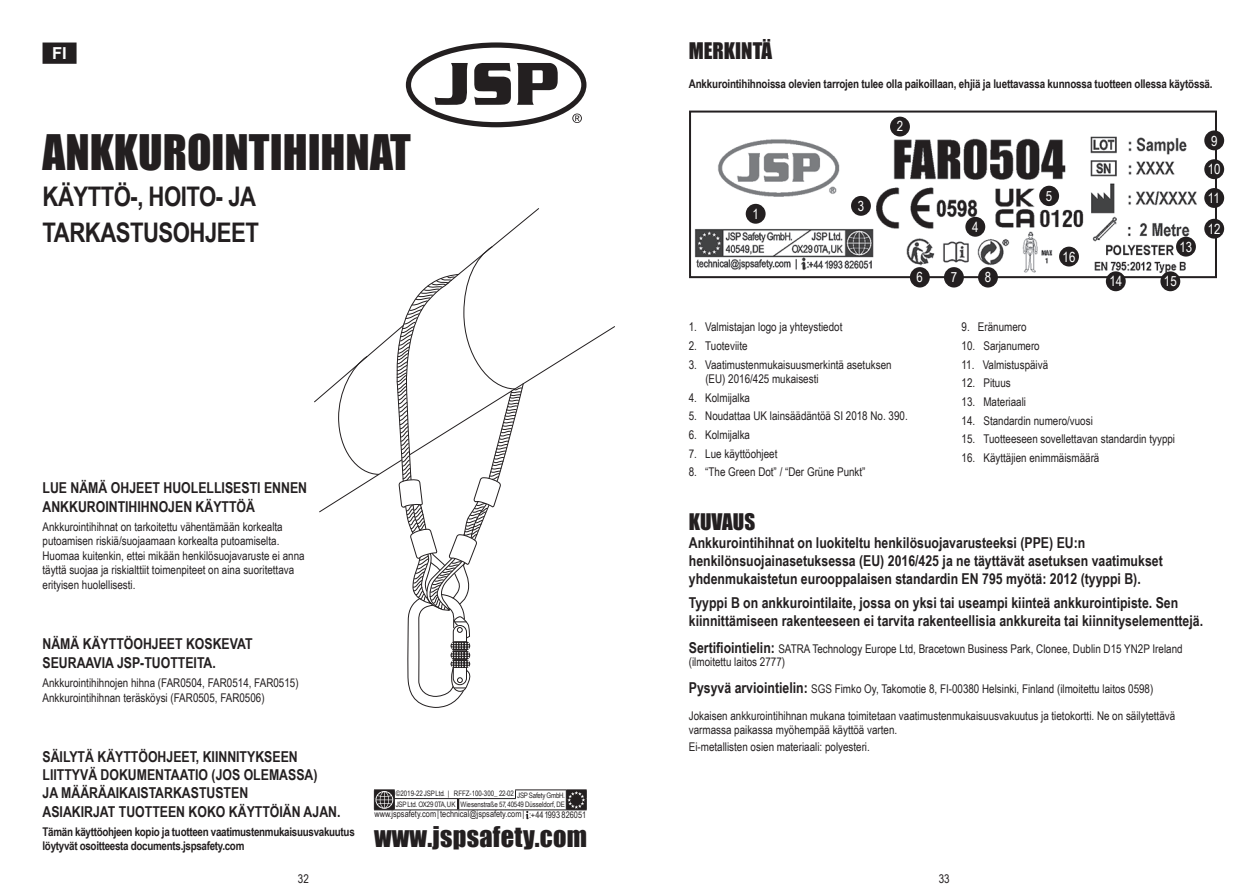
<style>
.page{position:relative;width:1259px;height:893px;background:#fff}
.page>*{position:absolute;margin:0;border:0;box-sizing:border-box;transform-origin:0 0}
.t1{font:45px "Impact";color:#231f20}
.t2{font:700 27px/36px "Arial Narrow";letter-spacing:-.02em;color:#231f20}
.t3{font:26.25px "Impact";letter-spacing:.01em;color:#231f20}
.t4{font:21px "Impact";color:#231f20}
.t5{font:700 16.5px "Arial";color:#fff}
.t6{font:700 15px/18px "Arial Narrow";color:#231f20}
.t7{font:13.95px "Arial Narrow";color:#fff}
.t8{font:12px/14.4px "Arial Narrow";color:#231f20}
.t9{font:700 12px/14.4px "Arial Narrow";letter-spacing:-.015em;color:#231f20}
.t10{font:9px "Arial Narrow";color:#231f20}
.t11{font:7.5px/10.4px "Arial Narrow";letter-spacing:-.01em;color:#231f20}
.s1{font-weight:700;font-size:15px}
</style>
<div class="page">
<svg style="left:406px;top:42px;width:180px;height:85px"></svg>
<svg style="left:314px;top:208px;width:301px;height:500px"></svg>
<div style="left:44px;top:44px;width:32px;height:19px;background:#231f20"></div>
<div style="left:43px;top:43px;width:34px;height:21px;border:2px solid #231f20"></div>
<img style="left:694px;top:132px;width:503px;height:143px">
<div style="left:689px;top:111px;width:528px;height:167px;border:2px solid #231f20"></div>
<div style="left:745px;top:204px;width:20px;height:20px;background:#231f20;border-radius:50%"></div>
<div style="left:890px;top:117px;width:20px;height:20px;background:#231f20;border-radius:50%"></div>
<div style="left:851px;top:196px;width:20px;height:20px;background:#231f20;border-radius:50%"></div>
<div style="left:965px;top:217px;width:20px;height:20px;background:#231f20;border-radius:50%"></div>
<div style="left:1204px;top:130px;width:20px;height:20px;background:#231f20;border-radius:50%"></div>
<div style="left:1204px;top:188px;width:20px;height:20px;background:#231f20;border-radius:50%"></div>
<div style="left:1204px;top:159px;width:20px;height:20px;background:#231f20;border-radius:50%"></div>
<div style="left:1204px;top:219px;width:20px;height:20px;background:#231f20;border-radius:50%"></div>
<div style="left:1176px;top:237px;width:20px;height:20px;background:#231f20;border-radius:50%"></div>
<div style="left:1106px;top:271px;width:19px;height:20px;background:#231f20;border-radius:50%"></div>
<div style="left:1160px;top:271px;width:20px;height:20px;background:#231f20;border-radius:50%"></div>
<div style="left:1059px;top:247px;width:20px;height:19px;background:#231f20;border-radius:50%"></div>
<div style="left:1039px;top:186px;width:20px;height:20px;background:#231f20;border-radius:50%"></div>
<div style="left:910px;top:267px;width:19px;height:21px;background:#231f20;border-radius:50%"></div>
<div style="left:944px;top:267px;width:20px;height:21px;background:#231f20;border-radius:50%"></div>
<div style="left:978px;top:267px;width:20px;height:21px;background:#231f20;border-radius:50%"></div>
<svg style="left:374px;top:789px;width:213px;height:30px"></svg>
<h3 class="t5" style="left:52px;top:42px;width:16px">FI</h3>
<h3 class="t4" style="left:689px;top:35px;width:85px">MERKINTÄ</h3>
<p class="t9" style="left:689px;top:76px;width:525px">Ankkurointihihnoissa olevien tarrojen tulee olla paikoillaan, ehjiä ja luettavassa kunnossa tuotteen ollessa käytössä.</p>
<h1 class="t1" style="left:43px;top:117px;width:370px">ANKKUROINTIHIHNAT</h1>
<h2 class="t2" style="left:43px;top:177px;width:218px">KÄYTTÖ-, HOITO- JA<br>TARKASTUSOHJEET</h2>
<p class="t6" style="left:43px;top:477px;width:266px;line-height:19.8px">LUE NÄMÄ OHJEET HUOLELLISESTI ENNEN<br>ANKKUROINTIHIHNOJEN KÄYTTÖÄ</p>
<p class="t8" style="left:43px;top:519px;width:263px">Ankkurointihihnat on tarkoitettu vähentämään korkealta putoamisen riskiä/suojaamaan korkealta putoamiselta.<br>Huomaa kuitenkin, ettei mikään henkilösuojavaruste ei anna täyttä suojaa ja riskialttiit toimenpiteet on aina suoritettava erityisen huolellisesti.</p>
<p class="t6" style="left:43px;top:633px;width:212px;line-height:19.8px">NÄMÄ KÄYTTÖOHJEET KOSKEVAT<br>SEURAAVIA JSP-TUOTTEITA.</p>
<p class="t8" style="left:43px;top:675px;width:258px">Ankkurointihihnojen hihna (FAR0504, FAR0514, FAR0515)<br>Ankkurointihihnan teräsköysi (FAR0505, FAR0506)</p>
<p class="t6" style="left:43px;top:747px;width:276px">SÄILYTÄ KÄYTTÖOHJEET, KIINNITYKSEEN<br>LIITTYVÄ DOKUMENTAATIO (JOS OLEMASSA)<br>JA MÄÄRÄAIKAISTARKASTUSTEN</p>
<p class="t6" style="left:43px;top:802px;width:299px">ASIAKIRJAT TUOTTEEN KOKO KÄYTTÖIÄN AJAN.</p>
<p class="t9" style="left:43px;top:824px;width:314px">Tämän käyttöohjeen kopio ja tuotteen vaatimustenmukaisuusvakuutus löytyvät osoitteesta documents.jspsafety.com</p>
<p class="t11" style="left:396px;top:788px;width:171px">©2019-22 JSP Ltd. | RFFZ-100-300_ 22-02 JSP Safety GmbH.<br>JSPLtd. OX29 0TA,UK Wiesenstraße 57, 40549 Düsseldorf, DE</p>
<p class="t10" style="left:374px;top:808px;width:213px">www.jspsafety.com | technical@jspsafety.com| :+44 1993 826051</p>
<h3 class="t3" style="left:374px;top:816px;width:214px">www.jspsafety.com</h3>
<p class="t7" style="left:896px;top:116px;width:8px">2</p>
<p class="t7" style="left:752px;top:204px;width:8px">1</p>
<p class="t7" style="left:857px;top:196px;width:8px">3</p>
<p class="t7" style="left:916px;top:267px;width:8px">6</p>
<p class="t8" style="left:689px;top:319px;width:155px">1. Valmistajan logo ja yhteystiedot</p>
<p class="t8" style="left:689px;top:338px;width:60px">2. Tuoteviite</p>
<p class="t8" style="left:705px;top:357px;width:188px;text-indent:-16px">3. Vaatimustenmukaisuusmerkintä asetuksen (EU) 2016/425 mukaisesti</p>
<p class="t8" style="left:689px;top:390px;width:63px">4. Kolmijalka</p>
<p class="t8" style="left:689px;top:408px;width:220px">5. Noudattaa UK lainsäädäntöä SI 2018 No. 390.</p>
<p class="t8" style="left:689px;top:427px;width:63px">6. Kolmijalka</p>
<p class="t8" style="left:689px;top:446px;width:90px">7. Lue käyttöohjeet</p>
<p class="t8" style="left:689px;top:464px;width:178px">8. “The Green Dot” / “Der Grüne Punkt”</p>
<p class="t7" style="left:972px;top:217px;width:8px">4</p>
<p class="t7" style="left:950px;top:267px;width:8px">7</p>
<p class="t7" style="left:984px;top:267px;width:8px">8</p>
<p class="t7" style="left:1046px;top:186px;width:8px">5</p>
<p class="t7" style="left:1062px;top:247px;width:14px">16</p>
<p class="t7" style="left:1179px;top:237px;width:14px">13</p>
<p class="t7" style="left:1109px;top:271px;width:14px">14</p>
<p class="t7" style="left:1164px;top:271px;width:14px">15</p>
<p class="t8" style="left:961px;top:319px;width:67px">9. Eränumero</p>
<p class="t8" style="left:961px;top:338px;width:80px">10. Sarjanumero</p>
<p class="t8" style="left:961px;top:357px;width:88px">11. Valmistuspäivä</p>
<p class="t8" style="left:961px;top:375px;width:51px">12. Pituus</p>
<p class="t8" style="left:961px;top:394px;width:66px">13. Materiaali</p>
<p class="t8" style="left:961px;top:413px;width:133px">14. Standardin numero/vuosi</p>
<p class="t8" style="left:961px;top:431px;width:215px">15. Tuotteeseen sovellettavan standardin tyyppi</p>
<p class="t8" style="left:961px;top:450px;width:139px">16. Käyttäjien enimmäismäärä</p>
<p class="t7" style="left:1211px;top:130px;width:8px">9</p>
<p class="t7" style="left:1207px;top:159px;width:14px">10</p>
<p class="t7" style="left:1207px;top:188px;width:13px">11</p>
<p class="t7" style="left:1207px;top:219px;width:14px">12</p>
<h3 class="t4" style="left:689px;top:505px;width:68px">KUVAUS</h3>
<p class="t6" style="left:689px;top:533px;width:475px">Ankkurointihihnat on luokiteltu henkilösuojavarusteeksi (PPE) EU:n henkilönsuojainasetuksessa (EU) 2016/425 ja ne täyttävät asetuksen vaatimukset yhdenmukaistetun eurooppalaisen standardin EN 795 myötä: 2012 (tyyppi B).</p>
<p class="t6" style="left:689px;top:593px;width:516px">Tyyppi B on ankkurointilaite, jossa on yksi tai useampi kiinteä ankkurointipiste. Sen kiinnittämiseen rakenteeseen ei tarvita rakenteellisia ankkureita tai kiinnityselementtejä.</p>
<p class="t8" style="left:689px;top:641px;width:495px;line-height:13.5px"><span class="s1">Sertifiointielin:</span> SATRA Technology Europe Ltd, Bracetown Business Park, Clonee, Dublin D15 YN2P Ireland (ilmoitettu laitos 2777)</p>
<p class="t8" style="left:689px;top:681px;width:466px"><span class="s1">Pysyvä arviointielin:</span> SGS Fimko Oy, Takomotie 8, FI-00380 Helsinki, Finland (ilmoitettu laitos 0598)</p>
<p class="t8" style="left:689px;top:709px;width:488px;line-height:13.5px">Jokaisen ankkurointihihnan mukana toimitetaan vaatimustenmukaisuusvakuutus ja tietokortti. Ne on säilytettävä varmassa paikassa myöhempää käyttöä varten.</p>
<p class="t8" style="left:689px;top:740px;width:183px">Ei-metallisten osien materiaali: polyesteri.</p>
<p class="t8" style="left:298px;top:871px;width:12px">32</p>
<p class="t8" style="left:938px;top:871px;width:12px">33</p>
</div>
